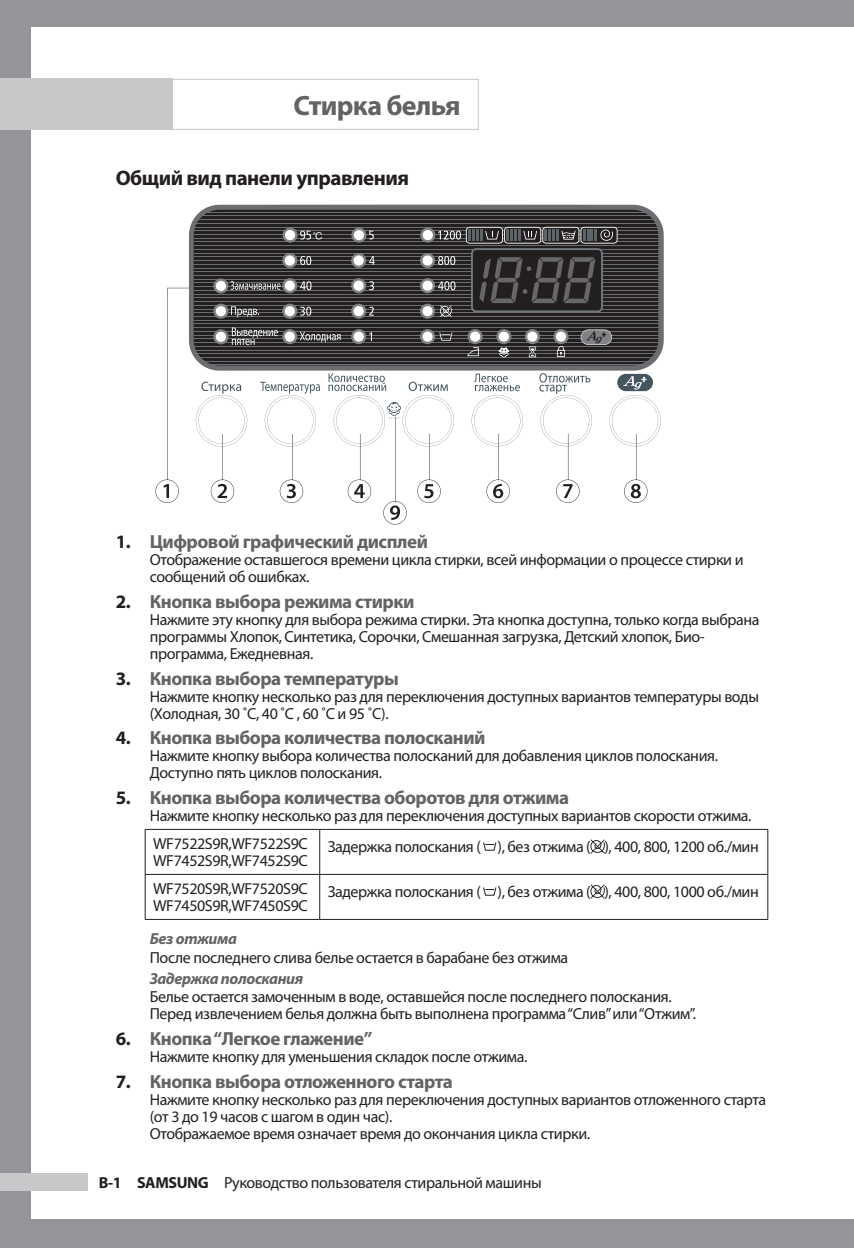
<style>
.page{position:relative;width:854px;height:1248px;background:#fff}
.page>*{position:absolute;margin:0;border:0;box-sizing:border-box;transform-origin:0 0}
.t1{font:700 28px "Myriad Pro";letter-spacing:-.025em;color:#636366}
.t2{font:700 21px "Myriad Pro";letter-spacing:-.025em;color:#231f20}
.t3{font:700 19px "Myriad Pro";letter-spacing:-.025em;color:#636366}
.t4{font:16px/17px "Myriad Pro";letter-spacing:-.025em;color:#231f20}
.t5{font:italic 700 16px "Myriad Pro";letter-spacing:-.025em;color:#636366}
.s1{color:#231f20}
.s2{font-weight:700}
</style>
<div class="page">
<div style="left:0;top:0;width:853px;height:1247px;background:#939598"></div>
<div style="left:31px;top:28px;width:822px;height:1190px;background:#fff"></div>
<div style="left:0;top:79px;width:172px;height:51px;background:#c7c8ca"></div>
<div style="left:0;top:1173px;width:87px;height:17px;background:#c7c8ca"></div>
<hr style="left:853px;top:0;width:1px;height:1247px;background:#939598">
<hr style="left:853px;top:28px;width:1px;height:1190px;background:#fff">
<hr style="left:145px;top:829px;width:175px;height:1px;background:#231f20">
<hr style="left:145px;top:829px;width:1px;height:45px;background:#231f20">
<hr style="left:320px;top:829px;width:448px;height:1px;background:#231f20">
<hr style="left:319px;top:829px;width:1px;height:45px;background:#231f20">
<hr style="left:767px;top:829px;width:1px;height:45px;background:#231f20">
<hr style="left:145px;top:874px;width:175px;height:1px;background:#231f20">
<hr style="left:145px;top:874px;width:1px;height:45px;background:#231f20">
<hr style="left:320px;top:874px;width:448px;height:1px;background:#231f20">
<hr style="left:319px;top:874px;width:1px;height:45px;background:#231f20">
<hr style="left:767px;top:874px;width:1px;height:45px;background:#231f20">
<hr style="left:145px;top:919px;width:175px;height:1px;background:#231f20">
<hr style="left:320px;top:919px;width:448px;height:1px;background:#231f20">
<svg style="left:483px;top:842px;width:14px;height:9px"></svg>
<svg style="left:590px;top:839px;width:14px;height:14px"></svg>
<svg style="left:483px;top:887px;width:14px;height:9px"></svg>
<svg style="left:590px;top:884px;width:14px;height:14px"></svg>
<div style="left:167px;top:79px;width:312px;height:51px;border:1px solid #c7c8ca"></div>
<svg style="left:155px;top:479px;width:24px;height:24px"></svg>
<svg style="left:609px;top:395px;width:51px;height:108px"></svg>
<svg style="left:196px;top:381px;width:51px;height:122px"></svg>
<svg style="left:260px;top:382px;width:60px;height:121px"></svg>
<svg style="left:471px;top:373px;width:52px;height:130px"></svg>
<svg style="left:539px;top:373px;width:52px;height:130px"></svg>
<div style="left:617px;top:374px;width:36px;height:17px;background:#45555f;border-radius:9px"></div>
<svg style="left:623px;top:376px;width:23px;height:13px"></svg>
<svg style="left:189px;top:205px;width:474px;height:165px;background:#77787a"></svg>
<div style="left:194px;top:210px;width:464px;height:155px;background:#231f20;border-radius:26px"></div>
<hr style="left:206px;top:212px;width:439px;height:1px;background:#6c6d70">
<hr style="left:202px;top:215px;width:449px;height:1px;background:#6c6d70">
<hr style="left:197px;top:219px;width:458px;height:1px;background:#6c6d70">
<hr style="left:194px;top:223px;width:463px;height:1px;background:#6c6d70">
<hr style="left:193px;top:227px;width:466px;height:1px;background:#6c6d70">
<hr style="left:194px;top:230px;width:465px;height:1px;background:#6c6d70">
<hr style="left:194px;top:234px;width:465px;height:1px;background:#6c6d70">
<hr style="left:194px;top:238px;width:465px;height:1px;background:#6c6d70">
<hr style="left:194px;top:241px;width:465px;height:1px;background:#6c6d70">
<hr style="left:194px;top:245px;width:465px;height:1px;background:#6c6d70">
<hr style="left:194px;top:249px;width:465px;height:1px;background:#6c6d70">
<hr style="left:194px;top:253px;width:465px;height:1px;background:#6c6d70">
<hr style="left:194px;top:256px;width:465px;height:1px;background:#6c6d70">
<hr style="left:194px;top:260px;width:465px;height:1px;background:#6c6d70">
<hr style="left:194px;top:264px;width:465px;height:1px;background:#6c6d70">
<hr style="left:194px;top:267px;width:465px;height:1px;background:#6c6d70">
<hr style="left:194px;top:271px;width:465px;height:1px;background:#6c6d70">
<hr style="left:194px;top:275px;width:465px;height:1px;background:#6c6d70">
<hr style="left:194px;top:279px;width:465px;height:1px;background:#6c6d70">
<hr style="left:194px;top:282px;width:465px;height:1px;background:#6c6d70">
<hr style="left:194px;top:286px;width:465px;height:1px;background:#6c6d70">
<hr style="left:194px;top:290px;width:465px;height:1px;background:#6c6d70">
<hr style="left:194px;top:294px;width:465px;height:1px;background:#6c6d70">
<hr style="left:194px;top:297px;width:466px;height:1px;background:#6c6d70">
<hr style="left:194px;top:301px;width:466px;height:1px;background:#6c6d70">
<hr style="left:194px;top:305px;width:466px;height:1px;background:#6c6d70">
<hr style="left:194px;top:308px;width:466px;height:1px;background:#6c6d70">
<hr style="left:194px;top:312px;width:466px;height:1px;background:#6c6d70">
<hr style="left:194px;top:316px;width:466px;height:1px;background:#6c6d70">
<hr style="left:194px;top:320px;width:466px;height:1px;background:#6c6d70">
<hr style="left:194px;top:323px;width:466px;height:1px;background:#6c6d70">
<hr style="left:194px;top:327px;width:466px;height:1px;background:#6c6d70">
<hr style="left:194px;top:331px;width:466px;height:1px;background:#6c6d70">
<hr style="left:194px;top:335px;width:466px;height:1px;background:#6c6d70">
<hr style="left:194px;top:338px;width:466px;height:1px;background:#6c6d70">
<hr style="left:194px;top:342px;width:466px;height:1px;background:#6c6d70">
<hr style="left:193px;top:346px;width:466px;height:1px;background:#6c6d70">
<hr style="left:194px;top:349px;width:464px;height:1px;background:#6c6d70">
<hr style="left:196px;top:353px;width:462px;height:1px;background:#6c6d70">
<hr style="left:199px;top:357px;width:456px;height:1px;background:#6c6d70">
<hr style="left:203px;top:361px;width:449px;height:1px;background:#6c6d70">
<hr style="left:209px;top:364px;width:437px;height:1px;background:#6c6d70">
<svg style="left:420px;top:253px;width:34px;height:15px"></svg>
<svg style="left:351px;top:228px;width:23px;height:15px"></svg>
<svg style="left:351px;top:253px;width:24px;height:15px"></svg>
<svg style="left:351px;top:278px;width:23px;height:15px"></svg>
<svg style="left:351px;top:303px;width:23px;height:16px"></svg>
<svg style="left:351px;top:329px;width:21px;height:15px"></svg>
<svg style="left:282px;top:228px;width:40px;height:15px"></svg>
<svg style="left:282px;top:253px;width:28px;height:15px"></svg>
<svg style="left:282px;top:303px;width:28px;height:16px"></svg>
<svg style="left:496px;top:329px;width:15px;height:28px"></svg>
<svg style="left:524px;top:329px;width:16px;height:28px"></svg>
<svg style="left:553px;top:329px;width:15px;height:28px"></svg>
<svg style="left:420px;top:329px;width:32px;height:15px"></svg>
<svg style="left:420px;top:303px;width:32px;height:16px"></svg>
<svg style="left:467px;top:329px;width:15px;height:27px"></svg>
<svg style="left:420px;top:278px;width:34px;height:15px"></svg>
<svg style="left:450px;top:281px;width:5px;height:9px"></svg>
<svg style="left:213px;top:278px;width:97px;height:15px"></svg>
<svg style="left:213px;top:303px;width:46px;height:16px"></svg>
<svg style="left:213px;top:327px;width:127px;height:18px"></svg>
<svg style="left:580px;top:329px;width:32px;height:16px"></svg>
<svg style="left:466px;top:227px;width:151px;height:85px"></svg>
<svg style="left:420px;top:228px;width:40px;height:15px"></svg>
<svg style="left:456px;top:231px;width:5px;height:8px"></svg>
<svg style="left:328px;top:373px;width:126px;height:151px"></svg>
<h1 class="t1" style="left:293px;top:87px;width:169px">Стирка белья</h1>
<h2 class="t2" style="left:116px;top:164px;width:295px">Общий вид панели управления</h2>
<p class="t3" style="left:116px;top:529px;width:314px"><span class="s1">1.</span> Цифровой графический дисплей</p>
<p class="t4" style="left:150px;top:551px;width:595px">Отображение оставшегося времени цикла стирки, всей информации о процессе стирки и сообщений об ошибках.</p>
<p class="t3" style="left:116px;top:589px;width:300px"><span class="s1">2.</span> Кнопка выбора режима стирки</p>
<p class="t4" style="left:150px;top:611px;width:611px">Нажмите эту кнопку для выбора режима стирки. Эта кнопка доступна, только когда выбрана программы Хлопок, Синтетика, Сорочки, Смешанная загрузка, Детский хлопок, Био&shy;программа, Ежедневная.</p>
<p class="t3" style="left:116px;top:666px;width:285px"><span class="s1">3.</span> Кнопка выбора температуры</p>
<p class="t4" style="left:150px;top:687px;width:610px">Нажмите кнопку несколько раз для переключения доступных вариантов температуры воды (Холодная, 30 ˚C, 40 ˚C , 60 ˚C и 95 ˚C).</p>
<p class="t3" style="left:116px;top:725px;width:371px"><span class="s1">4.</span> Кнопка выбора количества полосканий</p>
<p class="t4" style="left:150px;top:747px;width:569px">Нажмите кнопку выбора количества полосканий для добавления циклов полоскания.<br>Доступно пять циклов полоскания.</p>
<p class="t3" style="left:116px;top:785px;width:455px"><span class="s1">5.</span> Кнопка выбора количества оборотов для отжима</p>
<p class="t4" style="left:150px;top:801px;width:603px;line-height:28.2px">Нажмите кнопку несколько раз для переключения доступных вариантов скорости отжима.<br>WF7522S9R,WF7522S9C</p>
<p class="t4" style="left:153px;top:852px;width:156px">WF7452S9R,WF7452S9C</p>
<p class="t4" style="left:328px;top:837px;width:432px">Задержка полоскания ( ), без отжима ( ), 400, 800, 1200 об./мин</p>
<p class="t4" style="left:153px;top:880px;width:156px">WF7520S9R,WF7520S9C<br>WF7450S9R,WF7450S9C</p>
<p class="t4" style="left:328px;top:882px;width:432px">Задержка полоскания ( ), без отжима ( ), 400, 800, 1000 об./мин</p>
<p class="t5" style="left:150px;top:928px;width:89px">Без отжима</p>
<p class="t4" style="left:150px;top:948px;width:420px">После последнего слива белье остается в барабане без отжима</p>
<p class="t5" style="left:150px;top:968px;width:155px">Задержка полоскания</p>
<p class="t4" style="left:150px;top:988px;width:548px">Белье остается замоченным в воде, оставшейся после последнего полоскания.<br>Перед извлечением белья должна быть выполнена программа “Слив” или “Отжим”.</p>
<p class="t3" style="left:116px;top:1026px;width:258px"><span class="s1">6.</span> Кнопка “Легкое глажение”</p>
<p class="t4" style="left:150px;top:1047px;width:379px">Нажмите кнопку для уменьшения складок после отжима.</p>
<p class="t3" style="left:116px;top:1068px;width:338px"><span class="s1">7.</span> Кнопка выбора отложенного старта</p>
<p class="t4" style="left:150px;top:1090px;width:618px">Нажмите кнопку несколько раз для переключения доступных вариантов отложенного старта (от 3 до 19 часов с шагом в один час).<br>Отображаемое время означает время до окончания цикла стирки.</p>
<p class="t4" style="left:99px;top:1173px;width:444px"><span class="s2">B-1 SAMSUNG</span> Руководство пользователя стиральной машины</p>
</div>
